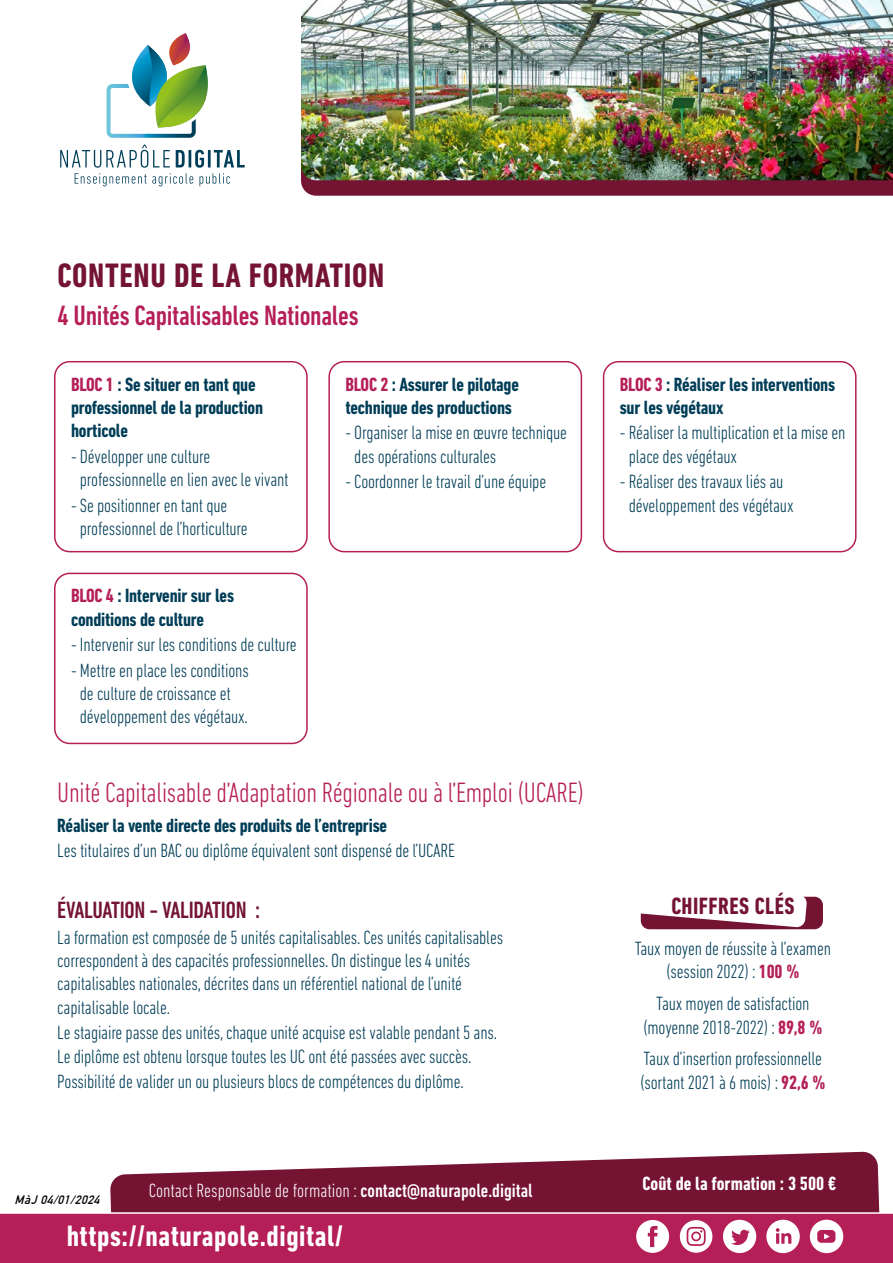
<style>
.page{position:relative;width:893px;height:1263px;background:#fff}
.page>*{position:absolute;margin:0;border:0;box-sizing:border-box;transform-origin:0 0}
.t1{font:700 condensed 34.5px "DIN Next LT Pro";letter-spacing:.02em;color:#741332}
.t2{font:700 condensed 30px "DIN Next LT Pro";letter-spacing:.02em;color:#fff}
.t3{font:300 condensed 28.5px "DIN Next LT Pro";letter-spacing:-.01em;color:#b51f57}
.t4{font:500 condensed 28.5px "DIN Next LT Pro";letter-spacing:-.01em;color:#b51f57}
.t5{font:500 condensed 24px "DIN Next LT Pro";letter-spacing:-.01em;color:#741332}
.t6{font:700 condensed 24px "DIN Next LT Pro";letter-spacing:.02em;color:#741332}
.t7{font:300 condensed 19.5px/23.4px "DIN Next LT Pro";letter-spacing:-.01em;color:#003d57}
.t8{font:700 condensed 19.5px/23.4px "DIN Next LT Pro";letter-spacing:-.01em;color:#003d57}
.t9{font:300 condensed 19.5px "DIN Next LT Pro";color:#fff}
.t10{font:700 condensed 19.5px "DIN Next LT Pro";color:#fff}
.t11{font:italic 700 12px "DIN Alternate";color:#000}
.s1{color:#b51f57}
.s2{font-weight:500}
.s3{font-weight:700;color:#b51f57}
</style>
<div class="page">
<svg style="left:110px;top:1151px;width:770px;height:61px;fill:#741332"></svg>
<div style="left:0;top:1212px;width:893px;height:51px;background:#b51f57"></div>
<svg style="left:301px;top:180px;width:592px;height:16px;background:#761a37"></svg>
<div style="left:641px;top:897px;width:182px;height:32px;background:#741332;border-radius:9px"></div>
<svg style="left:640px;top:896px;width:167px;height:31px"></svg>
<svg style="left:60px;top:144px;width:185px;height:42px"></svg>
<svg style="left:107px;top:33px;width:101px;height:105px"></svg>
<img style="left:301px;top:0;width:592px;height:180px">
<svg style="left:636px;top:1220px;width:33px;height:33px"></svg>
<svg style="left:680px;top:1220px;width:32px;height:33px"></svg>
<svg style="left:723px;top:1220px;width:33px;height:33px"></svg>
<svg style="left:810px;top:1220px;width:33px;height:33px"></svg>
<svg style="left:766px;top:1220px;width:34px;height:33px"></svg>
<div style="left:54px;top:361px;width:254px;height:191px;border:2px solid #b51f57;border-radius:15px"></div>
<div style="left:54px;top:573px;width:254px;height:171px;border:2px solid #b51f57;border-radius:15px"></div>
<div style="left:328px;top:361px;width:254px;height:191px;border:2px solid #b51f57;border-radius:15px"></div>
<div style="left:603px;top:361px;width:253px;height:191px;border:2px solid #b51f57;border-radius:15px"></div>
<h1 class="t1" style="left:57px;top:255px;width:328px">CONTENU DE LA FORMATION</h1>
<h3 class="t4" style="left:57px;top:300px;width:303px">4 Unités Capitalisables Nationales</h3>
<p class="t8" style="left:71px;top:372px;width:194px"><span class="s1">BLOC 1</span> : Se situer en tant que professionnel de la production horticole</p>
<p class="t7" style="left:80px;top:444px;width:210px;text-indent:-9px">- Développer une culture professionnelle en lien avec le vivant</p>
<p class="t7" style="left:80px;top:493px;width:169px;text-indent:-9px">- Se positionner en tant que professionnel de l’horticulture</p>
<p class="t8" style="left:71px;top:584px;width:165px"><span class="s1">BLOC 4</span> : Intervenir sur les conditions de culture</p>
<p class="t7" style="left:71px;top:633px;width:227px">- Intervenir sur les conditions de culture</p>
<p class="t7" style="left:71px;top:658px;width:179px;text-align:center">- Mettre en place les conditions de culture de croissance et développement des végétaux.</p>
<p class="t8" style="left:345px;top:372px;width:175px"><span class="s1">BLOC 2</span> : Assurer le pilotage technique des productions</p>
<p class="t7" style="left:354px;top:421px;width:214px;text-indent:-9px">- Organiser la mise en œuvre technique des opérations culturales</p>
<p class="t7" style="left:345px;top:470px;width:202px">- Coordonner le travail d’une équipe</p>
<h3 class="t3" style="left:57px;top:777px;width:528px">Unité Capitalisable d’Adaptation Régionale ou à l’Emploi (UCARE)</h3>
<p class="t8" style="left:57px;top:813px;width:331px">Réaliser la vente directe des produits de l’entreprise</p>
<p class="t7" style="left:57px;top:838px;width:399px">Les titulaires d’un BAC ou diplôme équivalent sont dispensé de l’UCARE</p>
<p class="t5" style="left:57px;top:896px;width:204px">ÉVALUATION - VALIDATION :</p>
<p class="t7" style="left:57px;top:925px;width:447px">La formation est composée de 5 unités capitalisables. Ces unités capitalisables correspondent à des capacités professionnelles. On distingue les 4 unités capitalisables nationales, décrites dans un référentiel national de l’unité capitalisable locale.</p>
<p class="t7" style="left:57px;top:1021px;width:441px">Le stagiaire passe des unités, chaque unité acquise est valable pendant 5 ans.<br>Le diplôme est obtenu lorsque toutes les UC ont été passées avec succès.</p>
<p class="t7" style="left:57px;top:1070px;width:408px">Possibilité de valider un ou plusieurs blocs de compétences du diplôme.</p>
<p class="t9" style="left:149px;top:1179px;width:386px">Contact Responsable de formation : <span class="s2">contact@naturapole.digital</span></p>
<h2 class="t2" style="left:67px;top:1219px;width:278px">https://naturapole.digital/</h2>
<p class="t11" style="left:15px;top:1191px;width:91px">MàJ04/01/2024</p>
<p class="t8" style="left:620px;top:372px;width:217px"><span class="s1">BLOC 3</span> : Réaliser les interventions sur les végétaux</p>
<p class="t7" style="left:629px;top:421px;width:218px;text-indent:-9px">- Réaliser la multiplication et la mise en place des végétaux</p>
<p class="t7" style="left:620px;top:470px;width:175px;text-align:center">- Réaliser des travaux liés au développement des végétaux</p>
<p class="t6" style="left:671px;top:893px;width:125px">CHIFFRES CLÉS</p>
<p class="t7" style="left:635px;top:936px;width:198px;text-align:center">Taux moyen de réussite à l’examen (session 2022) : <span class="s3">100 %</span></p>
<p class="t7" style="left:643px;top:992px;width:181px;text-align:center">Taux moyen de satisfaction (moyenne 2018-2022) : <span class="s3">89,8 %</span></p>
<p class="t7" style="left:640px;top:1047px;width:187px">Taux d’insertion professionnelle (sortant 2021 à 6 mois) : <span class="s3">92,6 %</span></p>
<p class="t10" style="left:642px;top:1172px;width:195px">Coût de la formation : 3 500 €</p>
</div>
